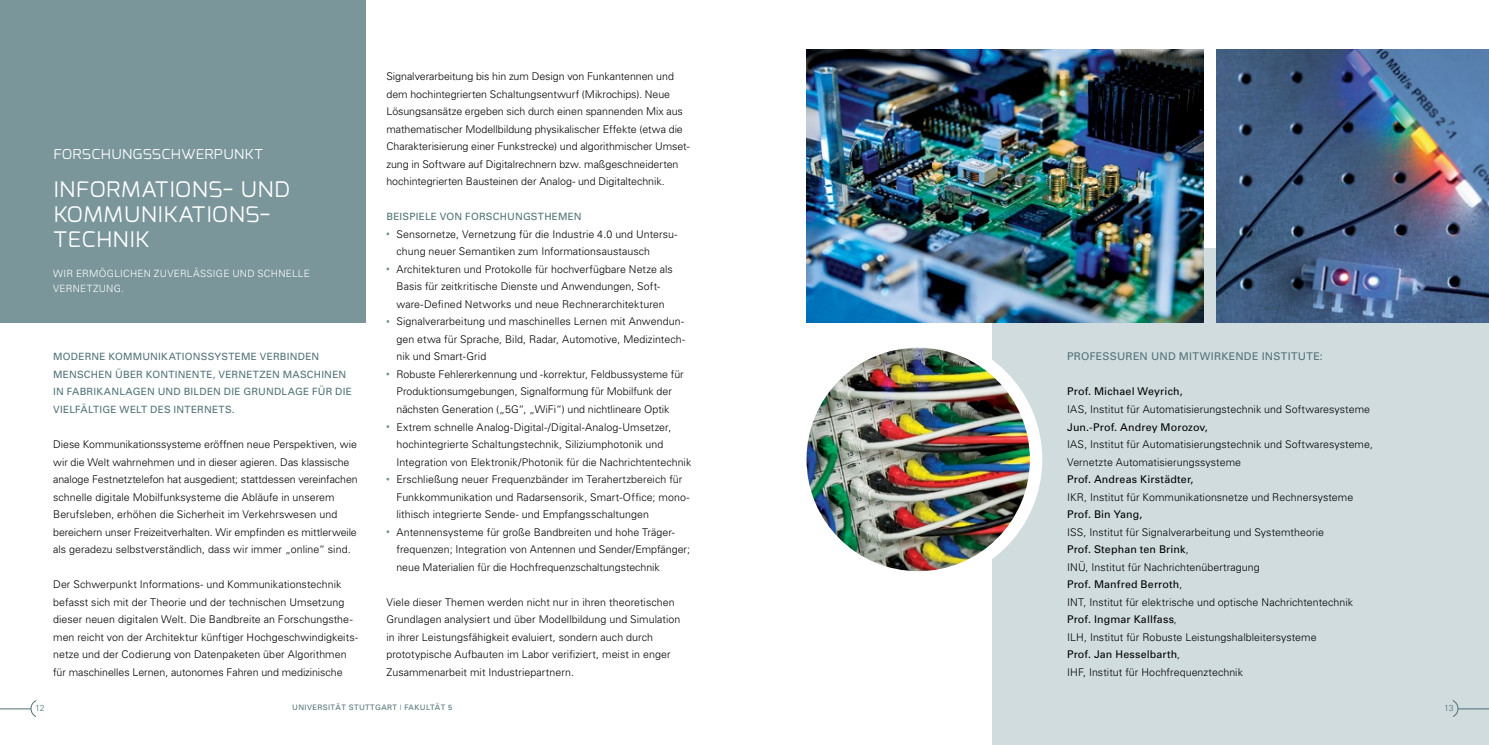
<style>
.page{position:relative;width:1489px;height:745px;background:#fff}
.page>*{position:absolute;margin:0;border:0;box-sizing:border-box;transform-origin:0 0}
.t1{font:300 27.5px/25px "Exo";color:#fff}
.t2{font:300 17.5px "Exo";color:#fff}
.t3{font:300 10.62px/17.5px "Univers";letter-spacing:.005em;color:#000}
.t4{font:10.62px "Univers";letter-spacing:.01em;color:#000}
.t5{font:10.62px "Univers";letter-spacing:.03em;color:#507177}
.t6{font:10px/17.5px "Univers";letter-spacing:.025em;color:#507177}
.t7{font:300 10px "Univers";color:#fff}
.t8{font:300 8.75px "Univers";color:#507177}
.t9{font:7.5px "Univers";letter-spacing:.05em;color:#507177}
.s1{font-weight:400}
</style>
<div class="page">
<hr style="left:0;top:708px;width:31px;height:1px;background:#507177">
<svg style="left:31px;top:700px;width:6px;height:16px"></svg>
<div style="left:992px;top:248px;width:496px;height:496px;background:#d0dcde"></div>
<svg style="left:918px;top:360px;width:124px;height:212px"></svg>
<img style="left:1216px;top:50px;width:272px;height:272px">
<img style="left:806px;top:50px;width:397px;height:272px">
<div style="left:0;top:0;width:365px;height:322px;background:#7a969b"></div>
<img style="left:806px;top:347px;width:223px;height:223px;border-radius:112px">
<hr style="left:1457px;top:708px;width:31px;height:1px;background:#507177">
<svg style="left:1452px;top:700px;width:5px;height:16px"></svg>
<h2 class="t2" style="left:53px;top:142px;width:212px">FORSCHUNGSSCHWERPUNKT</h2>
<h1 class="t1" style="left:53px;top:174px;width:239px">INFORMATIONS- UND<br>KOMMUNIKATIONS-<br>TECHNIK</h1>
<p class="t7" style="left:53px;top:267px;width:8px">wir</p>
<p class="t7" style="left:76px;top:267px;width:8px">erm</p>
<p class="t7" style="left:99px;top:267px;width:16px">öglichen</p>
<p class="t7" style="left:154px;top:267px;width:8px">zuverl</p>
<p class="t7" style="left:193px;top:267px;width:14px">ässige</p>
<p class="t7" style="left:232px;top:267px;width:8px">und</p>
<p class="t7" style="left:257px;top:267px;width:8px">schnelle</p>
<p class="t7" style="left:53px;top:282px;width:8px">vernetzung</p>
<p class="t7" style="left:121px;top:282px;width:4px">.</p>
<p class="t6" style="left:53px;top:348px;width:300px">MODERNE KOMM UNIKATIONSSYSTEME VERBINDEN MENSCHEN Ü BER KONTINENTE, VERNETZEN MASCHINEN IN FABRIKANLAGEN UND BILDEN DIE GRUNDLAGE FÜR DIE VIELFÄLTIGE WELT DES I NTERNETS.</p>
<p class="t3" style="left:53px;top:435px;width:306px">Diese Kommunikationssysteme eröffnen neue Perspektiven, wie wir die Welt wahrnehmen und in dieser agieren. Das klassische analoge Festnetztelefon hat ausgedient; stattdessen vereinfachen schnelle digitale Mobilfunksysteme die Abläufe in unserem Berufsleben, erhöhen die Sicherheit im Verkehrswesen und bereichern unser Freizeitverhalten. Wir empfinden es mittlerweile als geradezu selbstverständlich, dass wir immer „online“ sind.</p>
<p class="t3" style="left:53px;top:575px;width:306px">Der Schwerpunkt Informations- und Kommunikationstechnik befasst sich mit der Theorie und der technischen Umsetzung dieser neuen digitalen Welt. Die Bandbreite an Forschungsthe&shy;men reicht von der Architektur künftiger Hochgeschwindigkeits&shy;netze und der Codierung von Datenpaketen über Algorithmen für maschinelles Lernen, autonomes Fahren und medizinische</p>
<p class="t3" style="left:386px;top:67px;width:305px">Signalverarbeitung bis hin zum Design von Funkantennen und dem hochintegrierten Schaltungsentwurf (Mikrochips). Neue Lösungsansätze ergeben sich durch einen spannenden Mix aus mathematischer Modellbildung physikalischer Effekte (etwa die Charakterisierung einer Funkstrecke) und algorithmischer Umset&shy;zung in Software auf Digitalrechnern bzw. maßgeschneiderten hochintegrierten Bausteinen der Analog- und Digitaltechnik.</p>
<p class="t6" style="left:386px;top:208px;width:197px">BEISPIELE VON FORSCHUNGSTHEMEN</p>
<p class="t3" style="left:396px;top:225px;width:296px">Sensornetze, Vernetzung für die Industrie 4.0 und Untersu&shy;chung neuer Semantiken zum Informationsaustausch Architekturen und Protokolle für hochverfügbare Netze als Basis für zeitkritische Dienste und Anwendungen, Soft&shy;ware-Defined Networks und neue Rechnerarchitekturen Signalverarbeitung und maschinelles Lernen mit Anwendun&shy;gen etwa für Sprache, Bild, Radar, Automotive, Medizintech&shy;nik und Smart-Grid<br>Robuste Fehlererkennung und -korrektur, Feldbussysteme für Produktionsumgebungen, Signalformung für Mobilfunk der nächsten Generation („5G“, „WiFi“) und nichtlineare Optik Extrem schnelle Analog-Digital-/Digital-Analog-Umsetzer, hochintegrierte Schaltungstechnik, Siliziumphotonik und Integration von Elektronik/Photonik für die Nachrichtentechnik Erschließung neuer Frequenzbänder im Terahertzbereich für Funkkommunikation und Radarsensorik, Smart-Office; mono&shy;lithisch integrierte Sende- und Empfangsschaltungen Antennensysteme für große Bandbreiten und hohe Träger&shy;frequenzen; Integration von Antennen und Sender/Empfänger; neue Materialien für die Hochfrequenzschaltungstechnik</p>
<p class="t3" style="left:386px;top:592px;width:295px">Viele dieser Themen werden nicht nur in ihren theoretischen Grundlagen analysiert und über Modellbildung und Simulation in ihrer Leistungsfähigkeit evaluiert, sondern auch durch prototypische Aufbauten im Labor verifiziert, meist in enger Zusammenarbeit mit Industriepartnern.</p>
<p class="t8" style="left:35px;top:702px;width:11px">12</p>
<p class="t9" style="left:292px;top:702px;width:162px">UNIVERSITÄT STUTTGART | FAKULTÄT 5</p>
<p class="t5" style="left:1067px;top:350px;width:257px">PROFESSUREN UND M ITWIRKENDE I NSTITUTE:</p>
<p class="t4" style="left:1067px;top:385px;width:117px">PROF. MICHAEL WEYRICH,</p>
<p class="t3" style="left:1067px;top:400px;width:304px">IAS, Institut für Automatisierungstechnik und Softwaresysteme</p>
<p class="t4" style="left:1067px;top:420px;width:142px">JUN.-PROF. ANDREY MOROZOV,</p>
<p class="t3" style="left:1067px;top:435px;width:307px">IAS, Institut für Automatisierungstechnik und Softwaresysteme,<br>Vernetzte Automatisierungssysteme</p>
<p class="t4" style="left:1067px;top:472px;width:128px">PROF. ANDREAS KIRSTÄDTER,</p>
<p class="t3" style="left:1066px;top:487px;width:288px">IKR, Institut für Kommunikationsnetze und Rechnersysteme</p>
<p class="t4" style="left:1066px;top:507px;width:77px">PROF. BIN YANG,</p>
<p class="t3" style="left:1066px;top:522px;width:287px">ISS, Institut für Signalverarbeitung und Systemtheorie<br><span class="s1">PROF. STEPHAN TEN BRINK</span>,<br>INÜ, Institut für Nachrichtenübertragung<br><span class="s1">PROF. MANFRED BERROTH</span>,<br>INT, Institut für elektrische und optische Nachrichtentechnik <span class="s1">PROF. I NGMAR KALLFASS</span>,<br>ILH, Institut für Robuste Leistungshalbleitersysteme<br><span class="s1">PROF. JAN H ESSELBARTH</span>,<br>IHF, Institut für Hochfrequenztechnik</p>
<p class="t8" style="left:1443px;top:702px;width:11px">13</p>
</div>
